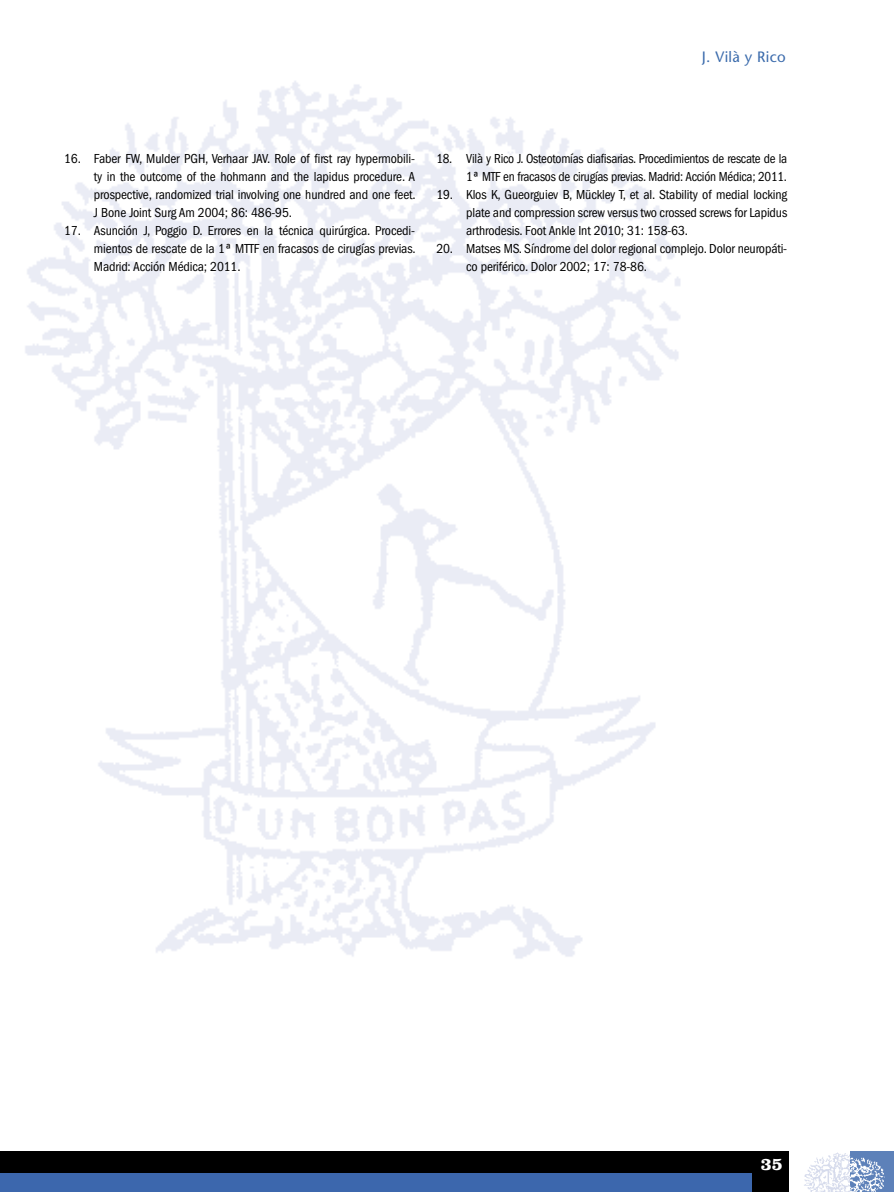
<style>
.page{position:relative;width:894px;height:1192px;background:#fff}
.page>*{position:absolute;margin:0;border:0;box-sizing:border-box;transform-origin:0 0}
.t1{font:700 18px "Clarendon LT Std";color:#fff}
.t2{font:500 15px "Stone Sans Std";letter-spacing:.02em;color:#3b6bac}
.Bibliografia{font:condensed 13.5px/18px "ITC Franklin Gothic Std";letter-spacing:-.01em;color:#000;text-align:justify}
</style>
<div class="page">
<img style="left:25px;top:81px;width:656px;height:878px">
<div style="left:0;top:1151px;width:894px;height:40px;background:#000"></div>
<div style="left:1px;top:1172px;width:751px;height:19px;background:#3c67ad"></div>
<div style="left:849px;top:1151px;width:45px;height:40px;background:#5d81b9"></div>
<img style="left:849px;top:1151px;width:36px;height:40px">
<svg style="left:789px;top:1151px;width:60px;height:40px;background:#f3f5f9"></svg>
<p class="t2" style="left:702px;top:47px;width:85px">J. Vilà y Rico</p>
<p class="Bibliografia" style="left:94px;top:149px;width:323px;text-indent:-30px">16. Faber FW, Mulder PGH, Verhaar JAV. Role of first ray hypermobili&shy;ty in the outcome of the hohmann and the lapidus procedure. A prospective, randomized trial involving one hundred and one feet.<br>J Bone Joint Surg Am 2004; 86: 486-95.</p>
<p class="Bibliografia" style="left:94px;top:221px;width:323px;text-indent:-30px">17. Asunción J, Poggio D. Errores en la técnica quirúrgica. Procedi&shy;mientos de rescate de la 1ª MTTF en fracasos de cirugías previas.<br>Madrid: Acción Médica; 2011.</p>
<p class="Bibliografia" style="left:436px;top:149px;width:352px;text-align:right">18. Vilà y Rico J. Osteotomías diafisarias. Procedimientos de rescate de la<br>1ª MTF en fracasos de cirugías previas. Madrid: Acción Médica; 2011.</p>
<p class="Bibliografia" style="left:466px;top:185px;width:323px;text-indent:-30px">19. Klos K, Gueorguiev B, Mückley T, et al. Stability of medial locking plate and compression screw versus two crossed screws for Lapidus arthrodesis. Foot Ankle Int 2010; 31: 158-63.</p>
<p class="Bibliografia" style="left:466px;top:239px;width:323px;text-indent:-30px">20. Matses MS. Síndrome del dolor regional complejo. Dolor neuropáti&shy;co periférico. Dolor 2002; 17: 78-86.</p>
<h1 class="t1" style="left:761px;top:1153px;width:23px">35</h1>
</div>
